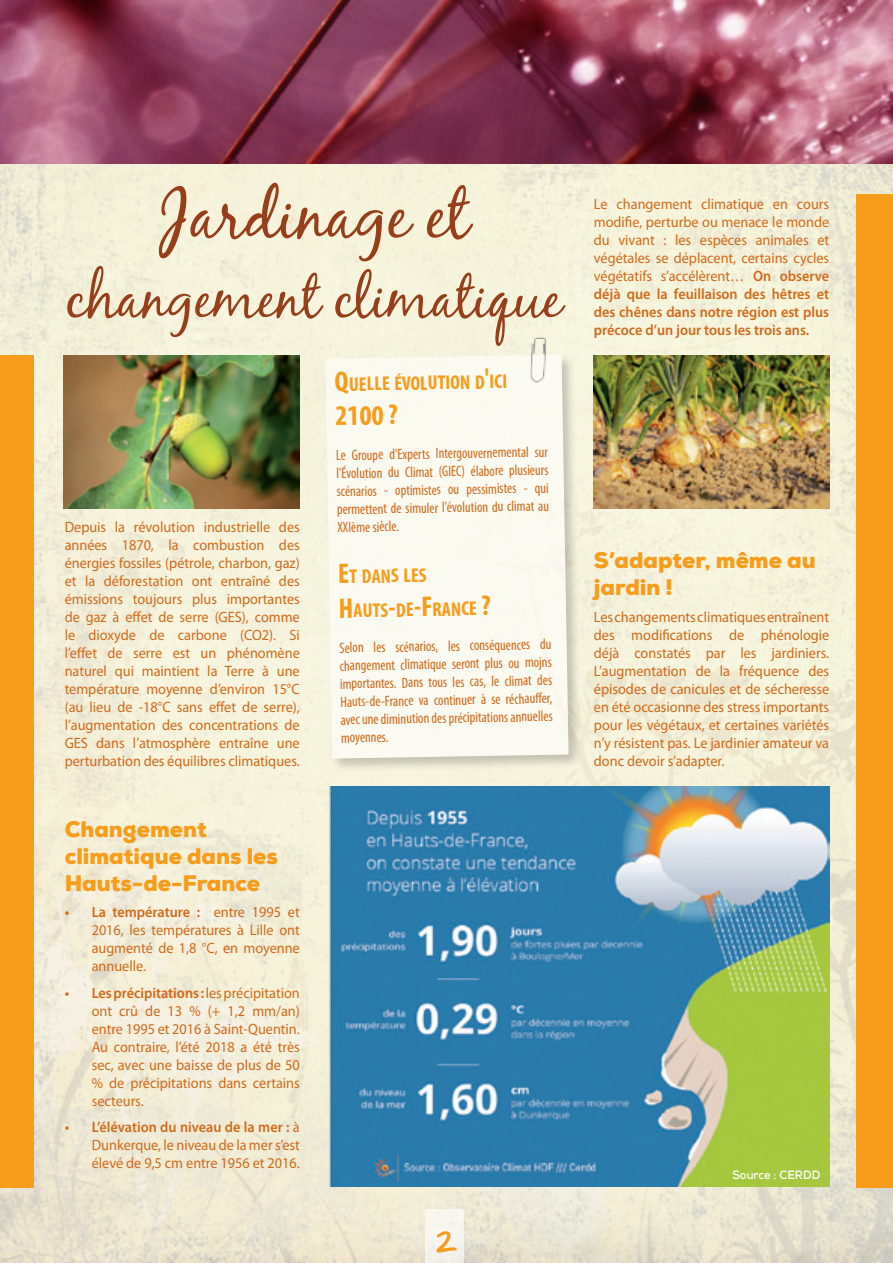
<style>
.page{position:relative;width:893px;height:1263px;background:#fff}
.page>*{position:absolute;margin:0;border:0;box-sizing:border-box;transform-origin:0 0}
.t1{font:67.5px "Black Jack";color:#973e1a}
.t2{font:57px "Black Jack";color:#973e1a}
.t3{font:700 condensed 28.5px "Myriad Pro";color:#f89c1c}
.t4{font:900 22.5px/27px "Nexa";color:#f89c1c}
.t5{font:900 22.5px "Daniel";color:#f89c1c}
.t6{font:700 condensed 19.95px/34.2px "Myriad Pro";color:#f89c1c}
.t7{font:15px/18px "Myriad Pro";color:#d3691a;text-align:justify;scale:.95 1}
.t8{font:condensed 15px/18px "Myriad Pro";color:#d3691a;text-align:justify;scale:.95 1}
.t9{font:700 12px "Nexa";color:#fff;scale:.95 1}
.s1{font-weight:600}
.s2{font-size:28.5px}
</style>
<div class="page">
<img style="left:0;top:163px;width:893px;height:1100px">
<div style="left:425px;top:1209px;width:39px;height:54px;background:#f6f5ed"></div>
<div style="left:0;top:355px;width:34px;height:833px;background:#f89c1c"></div>
<div style="left:855px;top:195px;width:38px;height:993px;background:#f89c1c"></div>
<img style="left:0;top:0;width:893px;height:163px">
<img style="left:330px;top:786px;width:499px;height:400px">
<img style="left:64px;top:355px;width:235px;height:153px">
<img style="left:594px;top:355px;width:235px;height:153px">
<div style="left:323px;top:352px;width:259px;height:420px;background:#231f20;opacity:.4"></div>
<div style="left:325px;top:354px;width:244px;height:405px;background:#fbfaf1"></div>
<img style="left:528px;top:336px;width:20px;height:48px">
<h1 class="t1" style="left:159px;top:174px;width:311px">Jardinage et</h1>
<h2 class="t2" style="left:66px;top:263px;width:497px">changement climatique</h2>
<p class="t7" style="left:65px;top:518px;width:249px">Depuis la révolution industrielle des années 1870, la combustion des énergies fossiles (pétrole, charbon, gaz) et la déforestation ont entraîné des émissions toujours plus importantes de gaz à effet de serre (GES), comme le dioxyde de carbone (CO2). Si l’effet de serre est un phénomène naturel qui maintient la Terre à une température moyenne d’environ 15°C (au lieu de -18°C sans effet de serre), l’augmentation des concentrations de GES dans l’atmosphère entraîne une perturbation des équilibres climatiques.</p>
<h3 class="t4" style="left:65px;top:815px;width:215px">Changement climatique dans les<br>Hauts-de-France</h3>
<p class="t7" style="left:92px;top:903px;width:221px;text-indent:-27px"><span class="s1">• La température :</span> entre 1995 et 2016, les températures à Lille ont augmenté de 1,8 °C, en moyenne annuelle.</p>
<p class="t7" style="left:92px;top:983px;width:221px;text-indent:-27px"><span class="s1">• Lesprécipitations :</span>les précipitation ont crû de 13 % (+ 1,2 mm/an) entre 1995 et 2016 à Saint-Quentin.<br>Au contraire, l’été 2018 a été très sec, avec une baisse de plus de 50 % de précipitations dans certains secteurs.</p>
<p class="t7" style="left:92px;top:1118px;width:221px;text-indent:-27px"><span class="s1">• L’élévation du niveau de la mer :</span> à Dunkerque, le niveau de la mer s’est élevé de 9,5 cm entre 1956 et 2016.</p>
<h3 class="t6" style="left:334px;top:367px;width:174px;rotate:-1deg"><span class="s2">Q</span>uelle évolution d<span class="s2">'</span>ici</h3>
<h3 class="t3" style="left:335px;top:398px;width:64px;rotate:-1deg">2100 ?</h3>
<p class="t8" style="left:336px;top:446px;width:225px;rotate:-1deg">Le Groupe d'Experts Intergouvernemental sur l'Évolution du Climat (GIEC) élabore plusieurs scénarios - optimistes ou pessimistes - qui permettent de simuler l'évolution du climat au XXIème siècle.</p>
<h3 class="t6" style="left:338px;top:559px;width:154px;rotate:-1deg"><span class="s2">E</span>t dans les<br><span class="s2">H</span>auts<span class="s2">-</span>de<span class="s2">-F</span>rance <span class="s2">?</span></h3>
<p class="t8" style="left:339px;top:638px;width:225px;rotate:-1deg">Selon les scénarios, les conséquences du changement climatique seront plus ou mojns importantes. Dans tous les cas, le climat des Hauts-de-France va continuer à se réchauff er, avec une diminution des précipitations annuelles moyennes.</p>
<h3 class="t5" style="left:436px;top:1231px;width:23px">2</h3>
<p class="t7" style="left:594px;top:195px;width:249px">Le changement climatique en cours modifie, perturbe ou menace le monde du vivant : les espèces animales et végétales se déplacent, certains cycles végétatifs s’accélèrent… <span class="s1">On observe déjà que la feuillaison des hêtres et des chênes dans notre région est plus précoce d’un jour tous les trois ans.</span></p>
<h3 class="t4" style="left:594px;top:547px;width:223px">S’adapter, même au jardin !</h3>
<p class="t7" style="left:594px;top:607px;width:249px">Les changements climatiques entraînent des modifications de phénologie déjà constatés par les jardiniers.<br>L’augmentation de la fréquence des épisodes de canicules et de sécheresse en été occasionne des stress importants pour les végétaux, et certaines variétés n’y résistent pas. Le jardinier amateur va donc devoir s’adapter.</p>
<p class="t9" style="left:732px;top:1167px;width:94px">Source : CERDD</p>
</div>
